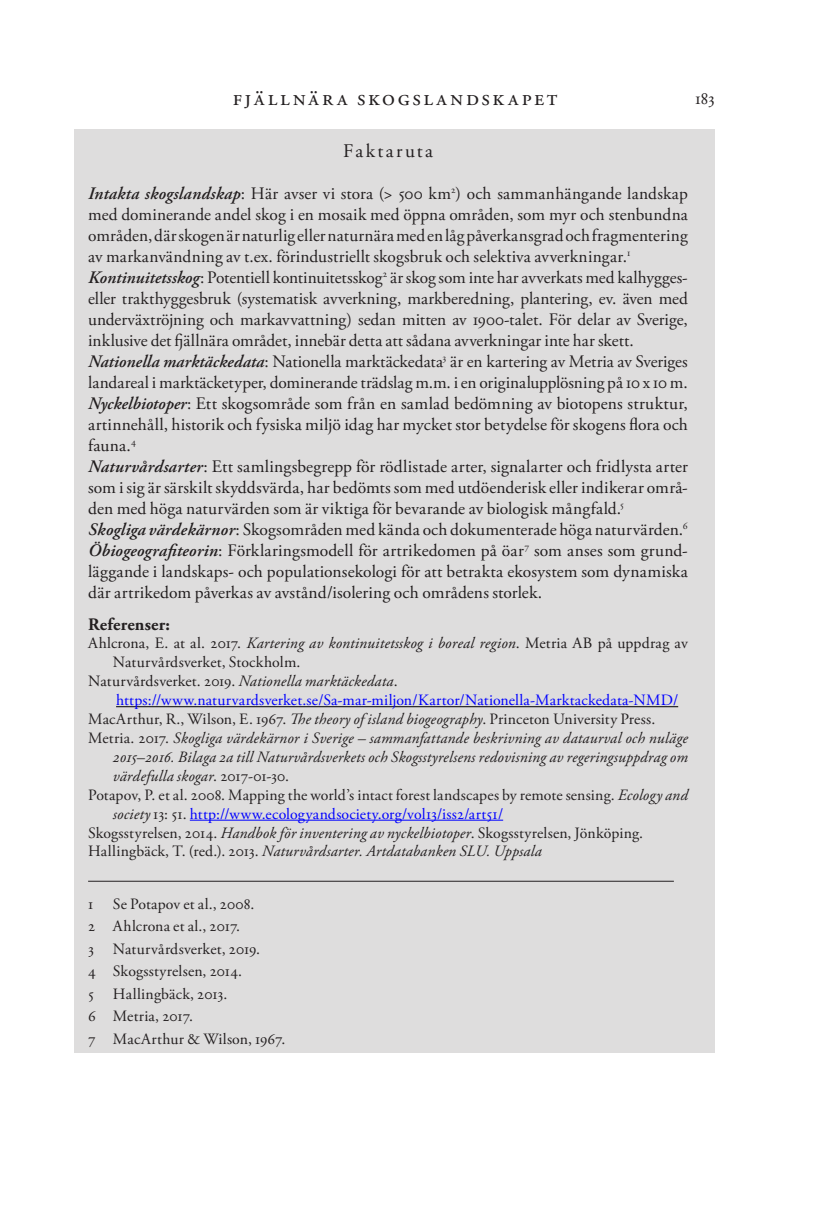
<style>
.page{position:relative;width:834px;height:1216px;background:#fff}
.page>*{position:absolute;margin:0;border:0;box-sizing:border-box;transform-origin:0 0}
.t1{font:22.75px "Adobe Garamond Pro";letter-spacing:.12em;color:#231f20}
.H3_Rubrik_3{font:19.25px "Adobe Garamond Pro";color:#231f20}
.Bröd{font:17.5px/21px "Adobe Garamond Pro";letter-spacing:-.005em;color:#231f20;text-align:justify}
.Bröd-2{font:17.5px/21px "Adobe Garamond Pro";letter-spacing:-.005em;color:#211d1e;text-align:justify}
.Bröd-3{font:700 17.5px "Adobe Garamond Pro";letter-spacing:.01em;color:#231f20}
.Litteratur{font:15.75px/18.9px "Adobe Garamond Pro";color:#231f20}
.Litteratur-2{font:italic 15.75px/18.9px "Adobe Garamond Pro";letter-spacing:.01em;color:#231f20;text-align:justify}
.Litteratur-3{font:15.75px/18.9px "Adobe Garamond Pro";letter-spacing:-.005em;color:#211d1e}
.Fotnot{font:15.75px "Adobe Garamond Pro";letter-spacing:.005em;color:#231f20}
.Litteratur-4{font:15.75px "Adobe Garamond Pro";letter-spacing:.015em;color:#00f}
.s1{font-weight:600;font-style:italic}
.s2{font-weight:600;font-style:italic;color:#231f20}
.s3{color:#231f20}
.s4{font-style:italic}
.s5{font-style:normal}
.s6{color:#00f}
</style>
<div class="page">
<div style="left:74px;top:129px;width:640px;height:923px;background:#dedddd"></div>
<hr style="left:116px;top:706px;width:562px;height:1px;background:#000">
<hr style="left:190px;top:819px;width:313px;height:1px;background:#00f">
<hr style="left:88px;top:880px;width:585px;height:1px;background:#231f20">
<h1 class="t1" style="left:233px;top:84px;width:326px">Fjällnära skogslandskapet</h1>
<p class="Bröd" style="left:695px;top:89px;width:21px">183</p>
<h3 class="H3_Rubrik_3" style="left:343px;top:139px;width:91px">Faktaruta</h3>
<p class="Bröd" style="left:88px;top:183px;width:601px"><span class="s1">Intakta skogslandskap</span>: Här avser vi stora (&gt; 500 km<sup>2</sup>) och sammanhängande landskap med dominerande andel skog i en mosaik med öppna områden, som myr och stenbundna områden, där skogen är naturlig eller naturnära med en låg påverkansgrad och fragmentering av markanvändning av t.ex. förindustriellt skogsbruk och selektiva avverkningar.<sup>1</sup></p>
<p class="Bröd" style="left:88px;top:267px;width:601px"><span class="s1">Kontinuitetsskog</span>: Potentiell kontinuitetsskog<sup>2</sup> är skog som inte har avverkats med kalhygges&shy;eller trakthyggesbruk (systematisk avverkning, markberedning, plantering, ev. även med underväxtröjning och markavvattning) sedan mitten av 1900-talet. För delar av Sverige, inklusive det fjällnära området, innebär detta att sådana avverkningar inte har skett.</p>
<p class="Bröd" style="left:88px;top:351px;width:601px"><span class="s1">Nationella marktäckedata</span>: Nationella marktäckedata<sup>3</sup> är en kartering av Metria av Sveriges landareal i marktäcketyper, dominerande trädslag m.m. i en originalupplösning på 10 x 10 m.</p>
<p class="Bröd-2" style="left:88px;top:393px;width:601px"><span class="s2">Nyckelbiotoper</span><span class="s3">:</span> Ett skogsområde som från en samlad bedömning av biotopens struktur, artinnehåll, historik och fysiska miljö idag har mycket stor betydelse för skogens flora och fauna.<sup>4</sup></p>
<p class="Bröd-2" style="left:88px;top:456px;width:601px"><span class="s1">Naturvårdsarter</span>: Ett samlingsbegrepp för rödlistade arter, signalarter och fridlysta arter som i sig är särskilt skyddsvärda, har bedömts som med utdöenderisk eller indikerar områ&shy;den med höga naturvärden som är viktiga för bevarande av biologisk mångfald.<sup>5</sup></p>
<p class="Bröd-2" style="left:88px;top:519px;width:601px"><span class="s1">Skogliga värdekärnor</span>: Skogsområden med kända och dokumenterade höga naturvärden.<sup>6</sup></p>
<p class="Bröd-2" style="left:88px;top:540px;width:601px"><span class="s1">Öbiogeografiteorin</span>: Förklaringsmodell för artrikedomen på öar<sup>7</sup> som anses som grund&shy;läggande i landskaps- och populationsekologi för att betrakta ekosystem som dynamiska där artrikedom påverkas av avstånd/isolering och områdens storlek.</p>
<p class="Bröd-3" style="left:88px;top:613px;width:83px">Referenser:</p>
<p class="Litteratur-3" style="left:113px;top:634px;width:576px;text-indent:-25px">Ahlcrona, E. at al. 2017. <span class="s4">Kartering av kontinuitetsskog i boreal region</span>. Metria AB på uppdrag av<br>Naturvårdsverket, Stockholm.</p>
<p class="Litteratur-3" style="left:88px;top:672px;width:311px">Naturvårdsverket. 2019. <span class="s4">Nationella marktäckedata</span>.</p>
<p class="Litteratur-4" style="left:116px;top:690px;width:563px">https://www.naturvardsverket.se/Sa-mar-miljon/Kartor/Nationella-Marktackedata-NMD/</p>
<p class="Litteratur" style="left:88px;top:710px;width:568px">MacArthur, R., Wilson, E. 1967. <span class="s4">The theory of island biogeography</span>. Princeton University Press.</p>
<p class="Litteratur-2" style="left:113px;top:729px;width:576px;text-indent:-25px"><span class="s5">Metria. 2017.</span> Skogliga värdekärnor i Sverige – sammanfattande beskrivning av dataurval och nuläge 2015–2016. Bilaga 2a till Naturvårdsverkets och Skogsstyrelsens redovisning av regeringsuppdrag om värdefulla skogar<span class="s5">. 2017-01-30.</span></p>
<p class="Litteratur" style="left:113px;top:785px;width:576px;text-indent:-25px">Potapov, P. et al. 2008. Mapping the world’s intact forest landscapes by remote sensing. <span class="s4">Ecology and society</span> 13: 51. <span class="s6">http://www.ecologyandsociety.org/vol13/iss2/art51/</span></p>
<p class="Litteratur" style="left:88px;top:823px;width:556px">Skogsstyrelsen, 2014. <span class="s4">Handbok för inventering av nyckelbiotoper</span>. Skogsstyrelsen, Jönköping.</p>
<p class="Litteratur-2" style="left:88px;top:842px;width:455px"><span class="s5">Hallingbäck, T. (red.). 2013.</span> Naturvårdsarter. Artdatabanken SLU. Uppsala</p>
<p class="Fotnot" style="left:88px;top:894px;width:168px">1 Se Potapov et al., 2008.</p>
<p class="Fotnot" style="left:88px;top:916px;width:154px">2 Ahlcrona et al., 2017.</p>
<p class="Fotnot" style="left:88px;top:939px;width:173px">3 Naturvårdsverket, 2019.</p>
<p class="Fotnot" style="left:88px;top:961px;width:155px">4 Skogsstyrelsen, 2014.</p>
<p class="Fotnot" style="left:88px;top:984px;width:141px">5 Hallingbäck, 2013.</p>
<p class="Fotnot" style="left:88px;top:1006px;width:106px">6 Metria, 2017.</p>
<p class="Fotnot" style="left:88px;top:1029px;width:199px">7 MacArthur &amp; Wilson, 1967.</p>
</div>
